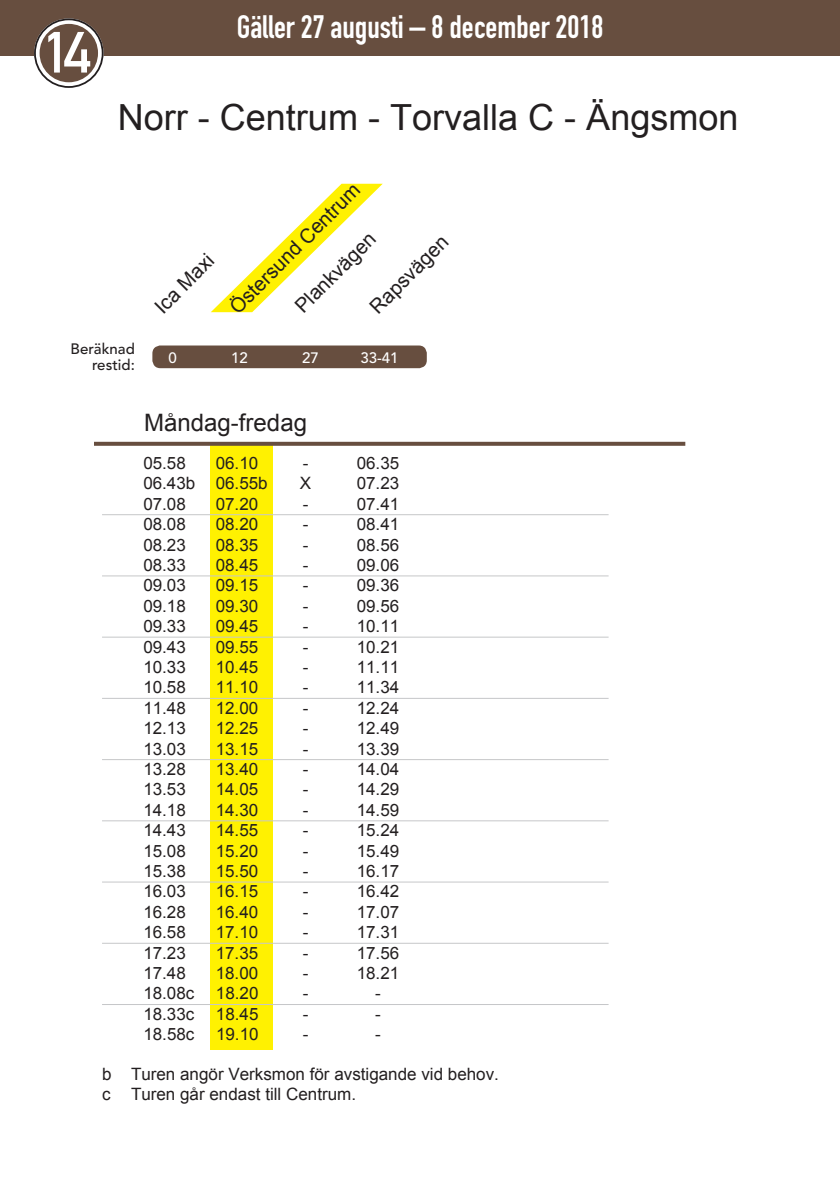
<style>
.page{position:relative;width:840px;height:1191px;background:#fff}
.page>*{position:absolute;margin:0;border:0;box-sizing:border-box;transform-origin:0 0}
.t1{font:57px "DIN Mittelschrift";color:#fff}
.t2{font:36px "Arial";color:#231f20}
.t3{font:32px "DIN Engschrift Std";color:#fff}
.t4{font:24px "Arial";color:#231f20}
.t5{font:20px "Arial";color:#231f20}
.t6{font:17px/19.6px "Arial";color:#231f20}
.t7{font:500 15px/16px "Avenir LT Std";color:#231f20;text-align:right}
.t8{font:500 15px "Avenir LT Std";color:#fff}
.s1{font-size:64px;color:#fff}
</style>
<div class="page">
<svg style="left:211px;top:184px;width:171px;height:128px"></svg>
<div style="left:210px;top:445px;width:62px;height:604px;background:#fff101"></div>
<div style="left:0;top:0;width:839px;height:55px;background:#674e3f"></div>
<svg style="left:94px;top:442px;width:591px;height:4px;background:#6e5647"></svg>
<hr style="left:102px;top:514px;width:506px;height:1px;background:#c6c7c9">
<hr style="left:102px;top:575px;width:506px;height:1px;background:#c6c7c9">
<hr style="left:102px;top:636px;width:506px;height:1px;background:#c6c7c9">
<hr style="left:102px;top:698px;width:506px;height:1px;background:#c6c7c9">
<hr style="left:102px;top:759px;width:506px;height:1px;background:#c6c7c9">
<hr style="left:102px;top:820px;width:506px;height:1px;background:#c6c7c9">
<hr style="left:102px;top:881px;width:506px;height:1px;background:#c6c7c9">
<hr style="left:102px;top:942px;width:506px;height:1px;background:#c6c7c9">
<hr style="left:102px;top:1004px;width:506px;height:1px;background:#c6c7c9">
<div style="left:34px;top:18px;width:69px;height:70px;border:14px solid #fff;border-radius:50%"></div>
<div style="left:40px;top:24px;width:58px;height:58px;background:#674e3f;border-radius:50%"></div>
<div style="left:34px;top:18px;width:69px;height:70px;border:2px solid #231f20;border-radius:50%"></div>
<div style="left:152px;top:345px;width:274px;height:23px;background:#674e3f;border-radius:8px"></div>
<h1 class="t1" style="left:43px;top:19px;width:49px">14</h1>
<h3 class="t3" style="left:236px;top:8px;width:368px">Gäller 27 augusti – 8 december 2018</h3>
<h2 class="t2" style="left:-3px;top:94px;width:742px"><span class="s1">14</span> Norr - Centrum - Torvalla C - Ängsmon</h2>
<p class="t7" style="left:70px;top:341px;width:66px">Beräknad restid:</p>
<p class="t5" style="left:149px;top:300px;width:76px;rotate:-45deg">Ica Maxi</p>
<p class="t5" style="left:224px;top:300px;width:176px;rotate:-45deg">Östersund Centrum</p>
<p class="t5" style="left:289px;top:300px;width:106px;rotate:-45deg">Plankvägen</p>
<p class="t5" style="left:364px;top:300px;width:103px;rotate:-45deg">Rapsvägen</p>
<p class="t8" style="left:168px;top:349px;width:10px">0</p>
<p class="t8" style="left:231px;top:349px;width:18px">12</p>
<p class="t8" style="left:302px;top:349px;width:18px">27</p>
<p class="t8" style="left:360px;top:349px;width:40px">33-41</p>
<h3 class="t4" style="left:144px;top:407px;width:164px">Måndag-fredag</h3>
<p class="t6" style="left:143px;top:453px;width:44px">05.58</p>
<p class="t6" style="left:215px;top:453px;width:44px">06.10</p>
<p class="t6" style="left:302px;top:453px;width:7px">-</p>
<p class="t6" style="left:356px;top:453px;width:44px">06.35</p>
<p class="t6" style="left:143px;top:474px;width:126px">06.43b 06.55b</p>
<p class="t6" style="left:300px;top:474px;width:13px">X</p>
<p class="t6" style="left:356px;top:474px;width:44px">07.23</p>
<p class="t6" style="left:143px;top:494px;width:44px">07.08</p>
<p class="t6" style="left:215px;top:494px;width:44px">07.20</p>
<p class="t6" style="left:302px;top:494px;width:7px">-</p>
<p class="t6" style="left:356px;top:494px;width:44px">07.41</p>
<p class="t6" style="left:143px;top:514px;width:44px">08.08</p>
<p class="t6" style="left:215px;top:514px;width:44px">08.20</p>
<p class="t6" style="left:302px;top:514px;width:7px">-</p>
<p class="t6" style="left:356px;top:514px;width:44px">08.41</p>
<p class="t6" style="left:143px;top:535px;width:44px">08.23</p>
<p class="t6" style="left:215px;top:535px;width:44px">08.35</p>
<p class="t6" style="left:302px;top:535px;width:7px">-</p>
<p class="t6" style="left:356px;top:535px;width:44px">08.56</p>
<p class="t6" style="left:143px;top:555px;width:44px">08.33</p>
<p class="t6" style="left:215px;top:555px;width:44px">08.45</p>
<p class="t6" style="left:302px;top:555px;width:7px">-</p>
<p class="t6" style="left:356px;top:555px;width:44px">09.06</p>
<p class="t6" style="left:143px;top:576px;width:44px">09.03</p>
<p class="t6" style="left:215px;top:576px;width:44px">09.15</p>
<p class="t6" style="left:302px;top:576px;width:7px">-</p>
<p class="t6" style="left:356px;top:576px;width:44px">09.36</p>
<p class="t6" style="left:143px;top:596px;width:44px">09.18</p>
<p class="t6" style="left:215px;top:596px;width:44px">09.30</p>
<p class="t6" style="left:302px;top:596px;width:7px">-</p>
<p class="t6" style="left:356px;top:596px;width:44px">09.56</p>
<p class="t6" style="left:143px;top:616px;width:44px">09.33</p>
<p class="t6" style="left:215px;top:616px;width:44px">09.45</p>
<p class="t6" style="left:302px;top:616px;width:7px">-</p>
<p class="t6" style="left:356px;top:616px;width:44px">10.11</p>
<p class="t6" style="left:143px;top:637px;width:44px">09.43</p>
<p class="t6" style="left:215px;top:637px;width:44px">09.55</p>
<p class="t6" style="left:302px;top:637px;width:7px">-</p>
<p class="t6" style="left:356px;top:637px;width:44px">10.21</p>
<p class="t6" style="left:143px;top:657px;width:44px">10.33</p>
<p class="t6" style="left:215px;top:657px;width:44px">10.45</p>
<p class="t6" style="left:302px;top:657px;width:7px">-</p>
<p class="t6" style="left:356px;top:657px;width:44px">11.11</p>
<p class="t6" style="left:143px;top:678px;width:44px">10.58</p>
<p class="t6" style="left:215px;top:678px;width:44px">11.10</p>
<p class="t6" style="left:302px;top:678px;width:7px">-</p>
<p class="t6" style="left:356px;top:678px;width:44px">11.34</p>
<p class="t6" style="left:143px;top:698px;width:44px">11.48</p>
<p class="t6" style="left:215px;top:698px;width:44px">12.00</p>
<p class="t6" style="left:302px;top:698px;width:7px">-</p>
<p class="t6" style="left:356px;top:698px;width:44px">12.24</p>
<p class="t6" style="left:143px;top:718px;width:44px">12.13</p>
<p class="t6" style="left:215px;top:718px;width:44px">12.25</p>
<p class="t6" style="left:302px;top:718px;width:7px">-</p>
<p class="t6" style="left:356px;top:718px;width:44px">12.49</p>
<p class="t6" style="left:143px;top:739px;width:44px">13.03</p>
<p class="t6" style="left:215px;top:739px;width:44px">13.15</p>
<p class="t6" style="left:302px;top:739px;width:7px">-</p>
<p class="t6" style="left:356px;top:739px;width:44px">13.39</p>
<p class="t6" style="left:143px;top:759px;width:44px">13.28</p>
<p class="t6" style="left:215px;top:759px;width:44px">13.40</p>
<p class="t6" style="left:302px;top:759px;width:7px">-</p>
<p class="t6" style="left:356px;top:759px;width:44px">14.04</p>
<p class="t6" style="left:143px;top:780px;width:44px">13.53</p>
<p class="t6" style="left:215px;top:780px;width:44px">14.05</p>
<p class="t6" style="left:302px;top:780px;width:7px">-</p>
<p class="t6" style="left:356px;top:780px;width:44px">14.29</p>
<p class="t6" style="left:143px;top:800px;width:44px">14.18</p>
<p class="t6" style="left:215px;top:800px;width:44px">14.30</p>
<p class="t6" style="left:302px;top:800px;width:7px">-</p>
<p class="t6" style="left:356px;top:800px;width:44px">14.59</p>
<p class="t6" style="left:143px;top:820px;width:44px">14.43</p>
<p class="t6" style="left:215px;top:820px;width:44px">14.55</p>
<p class="t6" style="left:302px;top:820px;width:7px">-</p>
<p class="t6" style="left:356px;top:820px;width:44px">15.24</p>
<p class="t6" style="left:143px;top:841px;width:44px">15.08</p>
<p class="t6" style="left:215px;top:841px;width:44px">15.20</p>
<p class="t6" style="left:302px;top:841px;width:7px">-</p>
<p class="t6" style="left:356px;top:841px;width:44px">15.49</p>
<p class="t6" style="left:143px;top:861px;width:44px">15.38</p>
<p class="t6" style="left:215px;top:861px;width:44px">15.50</p>
<p class="t6" style="left:302px;top:861px;width:7px">-</p>
<p class="t6" style="left:356px;top:861px;width:44px">16.17</p>
<p class="t6" style="left:143px;top:882px;width:44px">16.03</p>
<p class="t6" style="left:215px;top:882px;width:44px">16.15</p>
<p class="t6" style="left:302px;top:882px;width:7px">-</p>
<p class="t6" style="left:356px;top:882px;width:44px">16.42</p>
<p class="t6" style="left:143px;top:902px;width:44px">16.28</p>
<p class="t6" style="left:215px;top:902px;width:44px">16.40</p>
<p class="t6" style="left:302px;top:902px;width:7px">-</p>
<p class="t6" style="left:356px;top:902px;width:44px">17.07</p>
<p class="t6" style="left:143px;top:922px;width:44px">16.58</p>
<p class="t6" style="left:215px;top:922px;width:44px">17.10</p>
<p class="t6" style="left:302px;top:922px;width:7px">-</p>
<p class="t6" style="left:356px;top:922px;width:44px">17.31</p>
<p class="t6" style="left:143px;top:943px;width:44px">17.23</p>
<p class="t6" style="left:215px;top:943px;width:44px">17.35</p>
<p class="t6" style="left:302px;top:943px;width:7px">-</p>
<p class="t6" style="left:356px;top:943px;width:44px">17.56</p>
<p class="t6" style="left:143px;top:963px;width:44px">17.48</p>
<p class="t6" style="left:215px;top:963px;width:44px">18.00</p>
<p class="t6" style="left:302px;top:963px;width:7px">-</p>
<p class="t6" style="left:356px;top:963px;width:44px">18.21</p>
<p class="t6" style="left:143px;top:984px;width:53px">18.08c</p>
<p class="t6" style="left:216px;top:984px;width:44px">18.20</p>
<p class="t6" style="left:302px;top:984px;width:7px">-</p>
<p class="t6" style="left:375px;top:984px;width:7px">-</p>
<p class="t6" style="left:143px;top:1004px;width:53px">18.33c</p>
<p class="t6" style="left:216px;top:1004px;width:44px">18.45</p>
<p class="t6" style="left:302px;top:1004px;width:7px">-</p>
<p class="t6" style="left:375px;top:1004px;width:7px">-</p>
<p class="t6" style="left:143px;top:1024px;width:53px">18.58c</p>
<p class="t6" style="left:216px;top:1024px;width:44px">19.10</p>
<p class="t6" style="left:302px;top:1024px;width:7px">-</p>
<p class="t6" style="left:375px;top:1024px;width:7px">-</p>
<p class="t6" style="left:102px;top:1064px;width:398px">b Turen angör Verksmon för avstigande vid behov. c Turen går endast till Centrum.</p>
</div>
